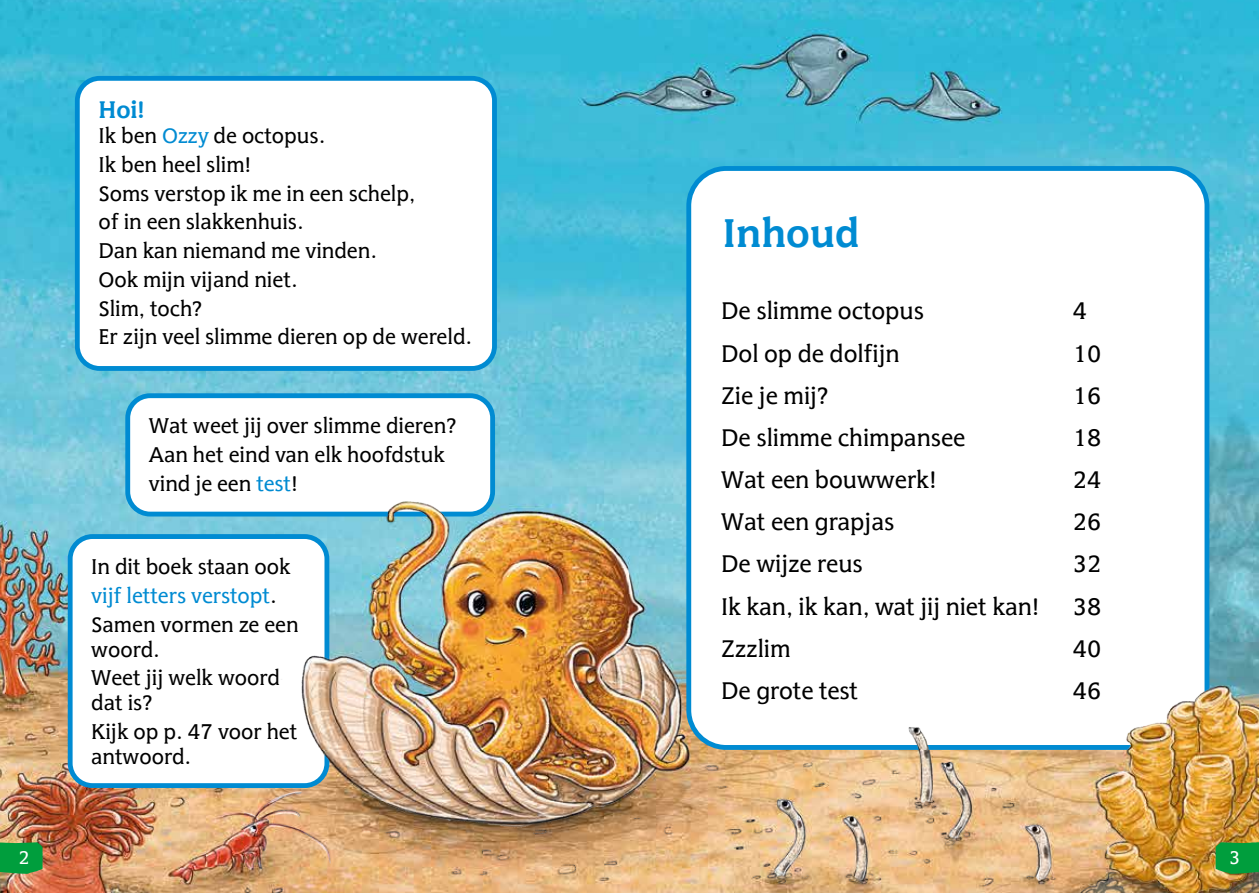
<style>
.page{position:relative;width:1259px;height:893px;background:#fff}
.page>*{position:absolute;margin:0;border:0;box-sizing:border-box;transform-origin:0 0}
.t1{font:700 39.45px "Hybrid";color:#008bd2}
.t2{font:500 23.7px "Hybrid";color:#000}
.t3{font:700 23.7px "Hybrid";color:#008bd2}
.t4{font:500 21px/28.8px "Hybrid";color:#000}
.t5{font:500 18.45px "Hybrid";color:#fff}
.s1{color:#008bd2}
</style>
<div class="page">
<img style="left:0;top:0;width:1259px;height:893px">
<div style="left:77px;top:78px;width:417px;height:290px;background:#fff;border-radius:22px"></div>
<div style="left:75px;top:76px;width:422px;height:295px;border:5px solid #008bd2;border-radius:22px"></div>
<div style="left:128px;top:396px;width:364px;height:118px;background:#fff;border-radius:22px"></div>
<div style="left:125px;top:393px;width:370px;height:123px;border:5px solid #008bd2;border-radius:22px"></div>
<div style="left:70px;top:537px;width:257px;height:249px;background:#fff;border-radius:22px"></div>
<div style="left:68px;top:534px;width:261px;height:254px;border:5px solid #008bd2;border-radius:22px"></div>
<div style="left:689px;top:168px;width:518px;height:579px;background:#fff;border-radius:37px"></div>
<div style="left:686px;top:166px;width:523px;height:584px;border:5px solid #008bd2;border-radius:37px"></div>
<img style="left:245px;top:474px;width:1014px;height:419px">
<svg style="left:1215px;top:842px;width:44px;height:32px"></svg>
<svg style="left:0;top:842px;width:43px;height:32px"></svg>
<p class="t3" style="left:98px;top:95px;width:48px">Hoi!</p>
<p class="t4" style="left:98px;top:122px;width:375px">Ik ben <span class="s1">Ozzy</span> de octopus.<br>Ik ben heel slim!<br>Soms verstop ik me in een schelp,<br>of in een slakkenhuis.<br>Dan kan niemand me vinden.<br>Ook mijn vijand niet.<br>Slim, toch?<br>Er zijn veel slimme dieren op de wereld.</p>
<p class="t4" style="left:149px;top:412px;width:309px">Wat weet jij over slimme dieren?<br>Aan het eind van elk hoofdstuk vind je een <span class="s1">test</span>!</p>
<p class="t4" style="left:91px;top:553px;width:209px">In dit boek staan ook <span class="s1">vijf letters verstopt</span>.<br>Samen vormen ze een</p>
<p class="t4" style="left:91px;top:635px;width:190px">woord.<br>Weet jij welk woord</p>
<p class="t4" style="left:91px;top:689px;width:208px">dat is?<br>Kijk op p. 47 voor het</p>
<p class="t4" style="left:91px;top:743px;width:102px">antwoord.</p>
<h1 class="t1" style="left:723px;top:209px;width:138px">Inhoud</h1>
<p class="t2" style="left:721px;top:296px;width:205px">De slimme octopus</p>
<p class="t2" style="left:1073px;top:296px;width:16px">4</p>
<p class="t2" style="left:721px;top:338px;width:180px">Dol op de dolfijn</p>
<p class="t2" style="left:1073px;top:338px;width:30px">10</p>
<p class="t2" style="left:721px;top:380px;width:109px">Zie je mij?</p>
<p class="t2" style="left:1073px;top:380px;width:30px">16</p>
<p class="t2" style="left:721px;top:423px;width:246px">De slimme chimpansee</p>
<p class="t2" style="left:1073px;top:423px;width:30px">18</p>
<p class="t2" style="left:721px;top:465px;width:217px">Wat een bouwwerk!</p>
<p class="t2" style="left:1073px;top:465px;width:30px">24</p>
<p class="t2" style="left:721px;top:507px;width:175px">Wat een grapjas</p>
<p class="t2" style="left:1073px;top:507px;width:30px">26</p>
<p class="t2" style="left:721px;top:549px;width:143px">De wijze reus</p>
<p class="t2" style="left:1073px;top:549px;width:30px">32</p>
<p class="t2" style="left:721px;top:591px;width:320px">Ik kan, ik kan, wat jij niet kan!</p>
<p class="t2" style="left:1073px;top:591px;width:30px">38</p>
<p class="t2" style="left:721px;top:633px;width:71px">Zzzlim</p>
<p class="t2" style="left:1073px;top:633px;width:30px">40</p>
<p class="t2" style="left:721px;top:675px;width:139px">De grote test</p>
<p class="t2" style="left:1073px;top:675px;width:30px">46</p>
<p class="t5" style="left:19px;top:846px;width:13px">2</p>
<p class="t5" style="left:1229px;top:846px;width:13px">3</p>
</div>
